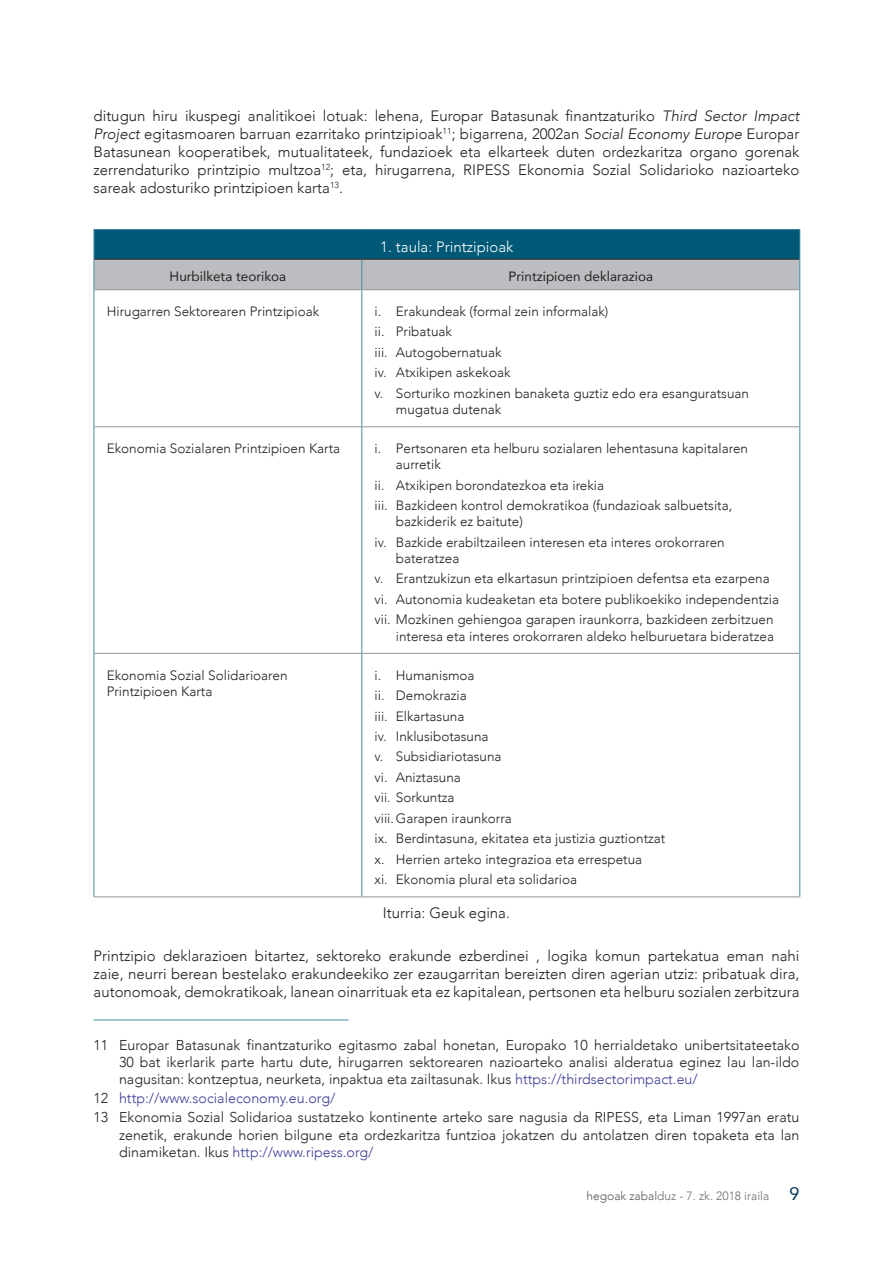
<style>
.page{position:relative;width:893px;height:1263px;background:#fff}
.page>*{position:absolute;margin:0;border:0;box-sizing:border-box;transform-origin:0 0}
.t1{font:300 15px/18px "Avenir";color:#231f20;text-align:justify}
.t2{font:300 15px "Avenir";color:#fff}
.nota_al_pie{font:300 14.25px/17.1px "Avenir";color:#231f20;text-align:justify}
.nota_al_pie-2{font:300 14.25px "Avenir";color:#3e3f99}
.t3{font:300 13.5px/16.2px "Avenir";color:#231f20}
.t4{font:13.5px "Avenir";color:#231f20}
.t5{font:300 12px "Avenir";color:#6c6d70}
.s1{font-style:italic}
.s2{color:#3e3f99}
.s3{color:#231f20}
.s4{color:#57585a}
.s5{font-weight:400;font-size:18px;color:#003954}
</style>
<div class="page">
<hr style="left:94px;top:229px;width:268px;height:1px;background:#468ba5">
<hr style="left:362px;top:229px;width:438px;height:1px;background:#468ba5">
<svg style="left:94px;top:230px;width:706px;height:59px;background:#5d8999"></svg>
<hr style="left:799px;top:259px;width:1px;height:31px;background:#468ba5">
<hr style="left:94px;top:290px;width:1px;height:137px;background:#468ba5">
<hr style="left:361px;top:290px;width:1px;height:136px;background:#468ba5">
<hr style="left:799px;top:290px;width:1px;height:137px;background:#468ba5">
<hr style="left:94px;top:427px;width:1px;height:226px;background:#468ba5">
<hr style="left:361px;top:427px;width:1px;height:226px;background:#468ba5">
<hr style="left:799px;top:427px;width:1px;height:226px;background:#468ba5">
<hr style="left:94px;top:653px;width:1px;height:243px;background:#468ba5">
<hr style="left:361px;top:654px;width:1px;height:242px;background:#468ba5">
<hr style="left:799px;top:653px;width:1px;height:243px;background:#468ba5">
<hr style="left:94px;top:289px;width:268px;height:1px;background:#939598">
<hr style="left:362px;top:289px;width:437px;height:1px;background:#939598">
<hr style="left:94px;top:426px;width:268px;height:1px;background:#939598">
<hr style="left:362px;top:426px;width:437px;height:1px;background:#939598">
<hr style="left:94px;top:653px;width:268px;height:1px;background:#939598">
<hr style="left:362px;top:653px;width:437px;height:1px;background:#939598">
<hr style="left:94px;top:896px;width:268px;height:1px;background:#939598">
<hr style="left:362px;top:896px;width:438px;height:1px;background:#939598">
<hr style="left:94px;top:1019px;width:255px;height:1px;background:#468ba5">
<p class="t1" style="left:94px;top:107px;width:707px">ditugun hiru ikuspegi analitikoei lotuak: lehena, Europar Batasunak finantzaturiko <span class="s1">Third Sector Impact Project</span> egitasmoaren barruan ezarritako printzipioak<sup>11</sup>; bigarrena, 2002an <span class="s1">Social Economy Europe</span> Europar Batasunean kooperatibek, mutualitateek, fundazioek eta elkarteek duten ordezkaritza organo gorenak zerrendaturiko printzipio multzoa<sup>12</sup>; eta, hirugarrena, RIPESS Ekonomia Sozial Solidarioko nazioarteko sareak adosturiko printzipioen karta<sup>13</sup>.</p>
<p class="t2" style="left:380px;top:238px;width:135px">1. taula: Printzipioak</p>
<p class="t4" style="left:170px;top:266px;width:118px">Hurbilketa teorikoa</p>
<p class="t4" style="left:509px;top:266px;width:146px">Printzipioen deklarazioa</p>
<p class="t3" style="left:107px;top:303px;width:214px">Hirugarren Sektorearen Printzipioak</p>
<p class="t3" style="left:375px;top:303px;width:235px">i. Erakundeak (formal zein informalak)</p>
<p class="t3" style="left:375px;top:324px;width:79px">ii. Pribatuak</p>
<p class="t3" style="left:375px;top:344px;width:129px">iii. Autogobernatuak</p>
<p class="t3" style="left:375px;top:365px;width:138px">iv. Atxikipen askekoak</p>
<p class="t3" style="left:396px;top:385px;width:355px;text-indent:-21px">v. Sorturiko mozkinen banaketa guztiz edo era esanguratsuan mugatua dutenak</p>
<p class="t3" style="left:107px;top:440px;width:235px">Ekonomia Sozialaren Printzipioen Karta</p>
<p class="t3" style="left:396px;top:440px;width:354px;text-indent:-21px">i. Pertsonaren eta helburu sozialaren lehentasuna kapitalaren aurretik</p>
<p class="t3" style="left:375px;top:477px;width:231px">ii. Atxikipen borondatezkoa eta irekia</p>
<p class="t3" style="left:396px;top:497px;width:338px;text-indent:-21px">iii. Bazkideen kontrol demokratikoa (fundazioak salbuetsita, bazkiderik ez baitute)</p>
<p class="t3" style="left:396px;top:534px;width:330px;text-indent:-21px">iv. Bazkide erabiltzaileen interesen eta interes orokorraren bateratzea</p>
<p class="t3" style="left:375px;top:571px;width:397px">v. Erantzukizun eta elkartasun printzipioen defentsa eta ezarpena</p>
<p class="t3" style="left:375px;top:591px;width:406px">vi. Autonomia kudeaketan eta botere publikoekiko independentzia</p>
<p class="t3" style="left:375px;top:612px;width:401px;text-align:right">vii. Mozkinen gehiengoa garapen iraunkorra, bazkideen zerbitzuen interesa eta interes orokorraren aldeko helburuetara bideratzea</p>
<p class="t3" style="left:107px;top:667px;width:182px">Ekonomia Sozial Solidarioaren<br>Printzipioen Karta</p>
<p class="t3" style="left:375px;top:667px;width:102px">i. Humanismoa</p>
<p class="t3" style="left:375px;top:687px;width:94px">ii. Demokrazia</p>
<p class="t3" style="left:375px;top:708px;width:91px">iii. Elkartasuna</p>
<p class="t3" style="left:375px;top:728px;width:116px">iv. Inklusibotasuna</p>
<p class="t3" style="left:375px;top:749px;width:129px">v. Subsidiariotasuna</p>
<p class="t3" style="left:375px;top:769px;width:88px">vi. Aniztasuna</p>
<p class="t3" style="left:375px;top:789px;width:82px">vii. Sorkuntza</p>
<p class="t3" style="left:375px;top:810px;width:139px">viii.Garapen iraunkorra</p>
<p class="t3" style="left:375px;top:830px;width:292px">ix. Berdintasuna, ekitatea eta justizia guztiontzat</p>
<p class="t3" style="left:375px;top:851px;width:269px">x. Herrien arteko integrazioa eta errespetua</p>
<p class="t3" style="left:375px;top:871px;width:204px">xi. Ekonomia plural eta solidarioa</p>
<p class="t1" style="left:383px;top:904px;width:129px">Iturria: Geuk egina.</p>
<p class="t1" style="left:94px;top:947px;width:707px">Printzipio deklarazioen bitartez, sektoreko erakunde ezberdinei , logika komun partekatua eman nahi zaie, neurri berean bestelako erakundeekiko zer ezaugarritan bereizten diren agerian utziz: pribatuak dira, autonomoak, demokratikoak, lanean oinarrituak eta ez kapitalean, pertsonen eta helburu sozialen zerbitzura</p>
<p class="nota_al_pie" style="left:119px;top:1036px;width:682px;text-indent:-26px">11 Europar Batasunak finantzaturiko egitasmo zabal honetan, Europako 10 herrialdetako unibertsitateetako 30 bat ikerlarik parte hartu dute, hirugarren sektorearen nazioarteko analisi alderatua eginez lau lan-ildo nagusitan: kontzeptua, neurketa, inpaktua eta zailtasunak. Ikus <span class="s2">https://thirdsectorimpact.eu/</span></p>
<p class="nota_al_pie-2" style="left:94px;top:1090px;width:243px"><span class="s3">12</span> http://www.socialeconomy.eu.org/</p>
<p class="nota_al_pie" style="left:119px;top:1109px;width:682px;text-indent:-26px">13 Ekonomia Sozial Solidarioa sustatzeko kontinente arteko sare nagusia da RIPESS, eta Liman 1997an eratu zenetik, erakunde horien bilgune eta ordezkaritza funtzioa jokatzen du antolatzen diren topaketa eta lan dinamiketan. Ikus <span class="s2">http://www.ripess.org/</span></p>
<p class="t5" style="left:587px;top:1189px;width:214px"><span class="s4">hegoak zabal</span>duz - 7. zk. 2018 iraila <span class="s5">9</span></p>
</div>
